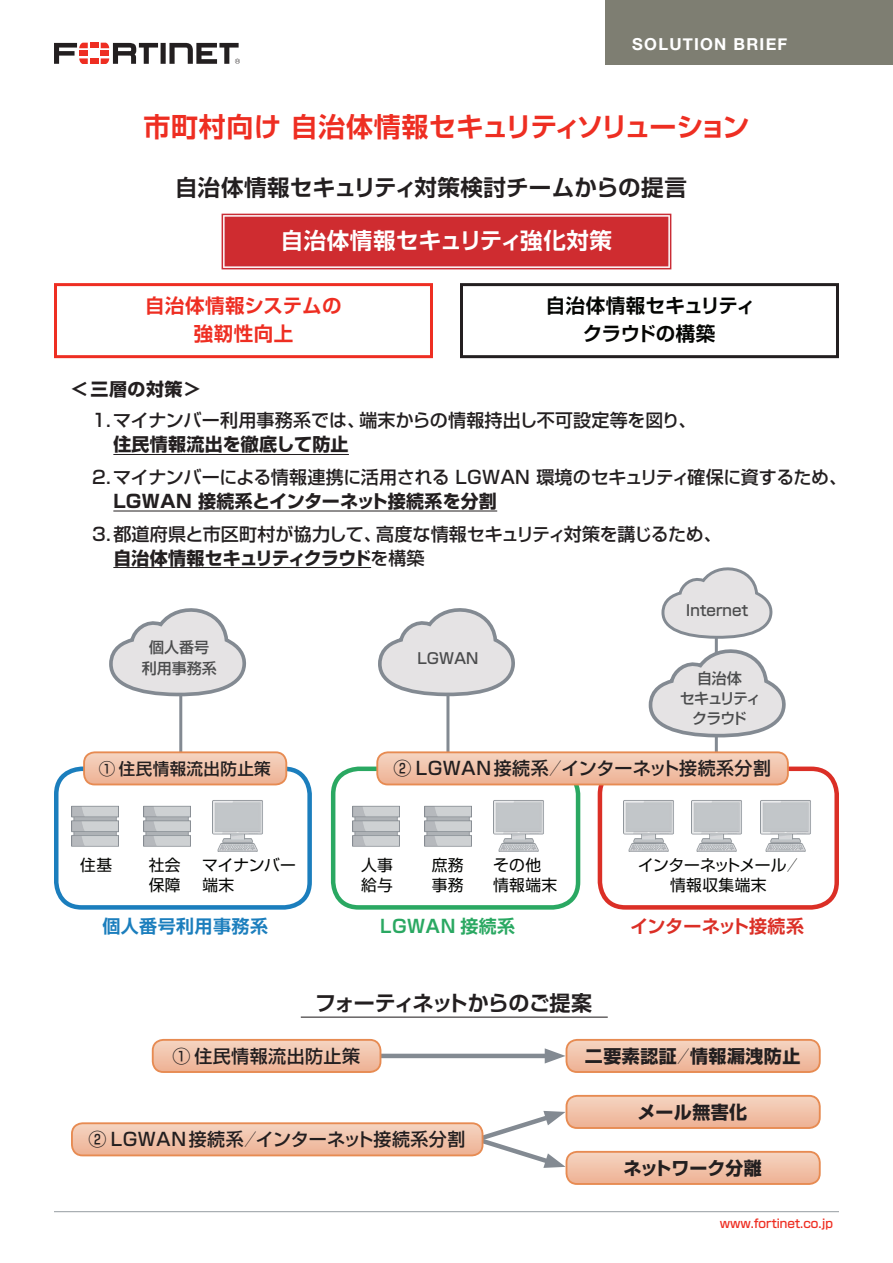
<style>
.page{position:relative;width:893px;height:1263px;background:#fff}
.page>*{position:absolute;margin:0;border:0;box-sizing:border-box;transform-origin:0 0}
.HEADLINE__RED{font:700 27px "Shin Go Pro De";letter-spacing:-.005em;color:#ee2e22}
.SUBHEAD_TITLE{font:700 22.5px "Shin Go Pro De";letter-spacing:.015em;color:#231f20}
.SIDE_BAR_TEXT{font:700 22.5px "Shin Go Pro De";letter-spacing:.02em;color:#fff}
.SUBHEAD_TITLE-2{font:700 21px "Shin Go Pro De";letter-spacing:-.045em;color:#231f20}
.HEADLINE__RED-2{font:700 19.5px "Shin Go Pro De";letter-spacing:.005em;color:#040503}
.HEADLINE__RED-3{font:700 19.5px "Shin Go Pro De";letter-spacing:.025em;color:#ee2e22}
.SIDE_BAR_TEXT-2{font:500 18px/24px "Shin Go Pro";letter-spacing:-.015em;color:#231f20}
.SIDE_BAR_TEXT-3{font:500 18px "Shin Go Pro";letter-spacing:.025em;color:#231f20}
.SIDE_BAR_TEXT-4{font:500 18px/24px "Shin Go Pro";letter-spacing:.005em;color:#231f20}
.SIDE_BAR_TEXT-5{font:700 18px "Shin Go Pro";letter-spacing:.025em;color:#231f20}
.HEADLINE__RED-4{font:700 18px "Shin Go Pro De";color:#db2f26}
.HEADLINE__RED-5{font:700 18px "Shin Go Pro De";letter-spacing:.025em;color:#1b7ebd}
.SIDE_BAR_TEXT-6{font:700 18px "Shin Go Pro";letter-spacing:-.005em;color:#231f20}
.HEADLINE__RED-6{font:700 18px "Shin Go Pro De";letter-spacing:.025em;color:#2aa862}
.SOLUTION_BRIEF__TITL{font:700 16.5px "Helvetica Neue";letter-spacing:.075em;color:#fff}
.SIDE_BAR_TEXT-7{font:500 16.5px "Shin Go Pro";letter-spacing:.025em;color:#231f20}
.HEADLINE__RED-7{font:15.75px "Shin Go Pro";letter-spacing:.025em;color:#040503}
.HEADLINE__RED-8{font:15.75px/19.5px "Shin Go Pro";color:#040503;text-align:center}
.SIDE_BAR_TEXT-8{font:500 15px "Shin Go Pro";color:#4b4c4d}
.t1{font:500 12px "Shin Go Pro";color:#ee2e22}
.s1{font-weight:700}
</style>
<div class="page">
<hr style="left:54px;top:1211px;width:785px;height:1px;background:#959ca1">
<div style="left:90px;top:43px;width:8px;height:5px;background:#ee2e22"></div>
<div style="left:90px;top:58px;width:8px;height:6px;background:#ee2e22"></div>
<svg style="left:54px;top:43px;width:34px;height:21px"></svg>
<svg style="left:101px;top:43px;width:139px;height:21px"></svg>
<div style="left:605px;top:0;width:288px;height:65px;background:#7e7e72"></div>
<hr style="left:179px;top:685px;width:3px;height:69px;background:#838a92">
<hr style="left:296px;top:1054px;width:257px;height:4px;background:#838a92">
<hr style="left:446px;top:685px;width:3px;height:69px;background:#838a92">
<hr style="left:715px;top:615px;width:3px;height:139px;background:#838a92">
<hr style="left:113px;top:454px;width:236px;height:1px;background:#231f20">
<hr style="left:113px;top:511px;width:384px;height:1px;background:#231f20">
<hr style="left:113px;top:567px;width:258px;height:1px;background:#231f20">
<hr style="left:301px;top:1016px;width:307px;height:2px;background:#231f20">
<svg style="left:221px;top:213px;width:451px;height:57px;background:#d23d41"></svg>
<div style="left:54px;top:283px;width:379px;height:75px;border:3px solid #ee2e22"></div>
<div style="left:460px;top:283px;width:379px;height:75px;border:3px solid #231f20"></div>
<svg style="left:109px;top:608px;width:137px;height:90px"></svg>
<svg style="left:378px;top:608px;width:137px;height:89px"></svg>
<svg style="left:648px;top:567px;width:138px;height:172px"></svg>
<svg style="left:153px;top:1040px;width:227px;height:32px;background:#f1c3aa"></svg>
<div style="left:152px;top:1039px;width:229px;height:34px;border:2px solid #e78b52;border-radius:11px"></div>
<svg style="left:545px;top:1040px;width:273px;height:32px;background:#f0c5af"></svg>
<div style="left:566px;top:1039px;width:255px;height:34px;border:2px solid #e78b52;border-radius:11px"></div>
<div style="left:566px;top:1095px;width:255px;height:34px;border:2px solid #e78b52;border-radius:11px"></div>
<div style="left:566px;top:1151px;width:255px;height:34px;border:2px solid #e78b52;border-radius:11px"></div>
<svg style="left:72px;top:1096px;width:748px;height:88px"></svg>
<div style="left:71px;top:1122px;width:412px;height:34px;border:2px solid #e78b52;border-radius:11px"></div>
<img style="left:143px;top:805px;width:47px;height:42px">
<img style="left:424px;top:805px;width:47px;height:42px">
<img style="left:72px;top:805px;width:47px;height:42px">
<img style="left:352px;top:805px;width:48px;height:42px">
<img style="left:212px;top:800px;width:51px;height:51px">
<img style="left:493px;top:800px;width:51px;height:51px">
<img style="left:623px;top:800px;width:51px;height:51px">
<img style="left:692px;top:800px;width:50px;height:51px">
<img style="left:760px;top:800px;width:51px;height:51px">
<div style="left:54px;top:766px;width:258px;height:144px;border:4px solid #1b7ebd;border-radius:26px"></div>
<div style="left:331px;top:766px;width:249px;height:144px;border:4px solid #2aa862;border-radius:26px"></div>
<div style="left:598px;top:766px;width:241px;height:144px;border:4px solid #db2f26;border-radius:26px"></div>
<svg style="left:85px;top:754px;width:201px;height:30px;background:#f1c3ab"></svg>
<div style="left:83px;top:751px;width:204px;height:34px;border:2px solid #e78b52;border-radius:11px"></div>
<svg style="left:378px;top:754px;width:410px;height:30px;background:#f1c3ab"></svg>
<div style="left:376px;top:751px;width:413px;height:34px;border:2px solid #e78b52;border-radius:11px"></div>
<p class="SOLUTION_BRIEF__TITL" style="left:632px;top:31px;width:157px">SOLUTION BRIEF</p>
<p class="HEADLINE__RED" style="left:144px;top:104px;width:607px">市町村向け 自治体情報セキュリティソリューション</p>
<p class="SUBHEAD_TITLE" style="left:175px;top:169px;width:513px">自治体情報セキュリティ対策検討チームからの提言</p>
<p class="SIDE_BAR_TEXT" style="left:258px;top:222px;width:379px">　自治体情報セキュリティ強化対策　</p>
<p class="HEADLINE__RED-3" style="left:145px;top:289px;width:198px">自治体情報システムの</p>
<p class="HEADLINE__RED-3" style="left:194px;top:318px;width:101px">強靭性向上</p>
<p class="HEADLINE__RED-2" style="left:546px;top:289px;width:211px">自治体情報セキュリティ</p>
<p class="HEADLINE__RED-2" style="left:583px;top:318px;width:134px">クラウドの構築</p>
<p class="SIDE_BAR_TEXT-5" style="left:71px;top:375px;width:131px">＜三層の対策＞</p>
<p class="SIDE_BAR_TEXT-4" style="left:113px;top:406px;width:585px;text-indent:-21px">1. マイナンバー利用事務系では、端末からの情報持出し不可設定等を図り、<span class="s1">住民情報流出を徹底して防止</span></p>
<p class="SIDE_BAR_TEXT-2" style="left:113px;top:463px;width:735px;text-indent:-21px">2. マイナンバーによる情報連携に活用される LGWAN 環境のセキュリティ確保に資するため、<br><span class="s1">LGWAN 接続系とインターネット接続系を分割</span></p>
<p class="SIDE_BAR_TEXT-2" style="left:113px;top:519px;width:610px;text-indent:-21px">3. 都道府県と市区町村が協力して、高度な情報セキュリティ対策を講じるため、<span class="s1">自治体情報セキュリティクラウド</span>を構築</p>
<p class="SIDE_BAR_TEXT-8" style="left:149px;top:635px;width:61px">個人番号</p>
<p class="SIDE_BAR_TEXT-8" style="left:142px;top:656px;width:76px">利用事務系</p>
<p class="SIDE_BAR_TEXT-8" style="left:417px;top:645px;width:63px">LGWAN</p>
<p class="SIDE_BAR_TEXT-8" style="left:686px;top:598px;width:64px">Internet</p>
<p class="SIDE_BAR_TEXT-8" style="left:697px;top:666px;width:46px">自治体</p>
<p class="SIDE_BAR_TEXT-8" style="left:680px;top:686px;width:83px">セキュリティ</p>
<p class="SIDE_BAR_TEXT-8" style="left:692px;top:706px;width:56px">クラウド</p>
<p class="SIDE_BAR_TEXT-7" style="left:99px;top:755px;width:174px">① 住民情報流出防止策</p>
<p class="SIDE_BAR_TEXT-3" style="left:393px;top:753px;width:379px">② LGWAN接続系／インターネット接続系分割</p>
<p class="HEADLINE__RED-7" style="left:202px;top:852px;width:95px">マイナンバー</p>
<p class="HEADLINE__RED-7" style="left:202px;top:872px;width:33px">端末</p>
<p class="HEADLINE__RED-7" style="left:149px;top:852px;width:33px">社会</p>
<p class="HEADLINE__RED-7" style="left:149px;top:872px;width:33px">保障</p>
<p class="HEADLINE__RED-7" style="left:80px;top:852px;width:33px">住基</p>
<p class="HEADLINE__RED-7" style="left:361px;top:852px;width:33px">人事</p>
<p class="HEADLINE__RED-7" style="left:361px;top:872px;width:33px">給与</p>
<p class="HEADLINE__RED-7" style="left:432px;top:852px;width:33px">庶務</p>
<p class="HEADLINE__RED-7" style="left:432px;top:872px;width:33px">事務</p>
<p class="HEADLINE__RED-7" style="left:493px;top:852px;width:50px">その他</p>
<p class="HEADLINE__RED-7" style="left:493px;top:872px;width:66px">情報端末</p>
<p class="HEADLINE__RED-8" style="left:638px;top:854px;width:161px">インターネットメール／情報収集端末</p>
<p class="HEADLINE__RED-5" style="left:102px;top:911px;width:167px">個人番号利用事務系</p>
<p class="HEADLINE__RED-6" style="left:380px;top:911px;width:137px">LGWAN 接続系</p>
<p class="HEADLINE__RED-4" style="left:630px;top:911px;width:175px">インターネット接続系</p>
<p class="SUBHEAD_TITLE-2" style="left:315px;top:986px;width:279px">フォーティネットからのご提案</p>
<p class="SIDE_BAR_TEXT-3" style="left:172px;top:1041px;width:189px">① 住民情報流出防止策</p>
<p class="SIDE_BAR_TEXT-5" style="left:585px;top:1041px;width:217px">二要素認証／情報漏洩防止</p>
<p class="SIDE_BAR_TEXT-5" style="left:638px;top:1097px;width:111px">メール無害化</p>
<p class="SIDE_BAR_TEXT-6" style="left:623px;top:1153px;width:140px">ネットワーク分離</p>
<p class="SIDE_BAR_TEXT-3" style="left:88px;top:1124px;width:378px">② LGWAN接続系／インターネット接続系分割</p>
<p class="t1" style="left:720px;top:1213px;width:115px">www.fortinet.co.jp</p>
</div>
